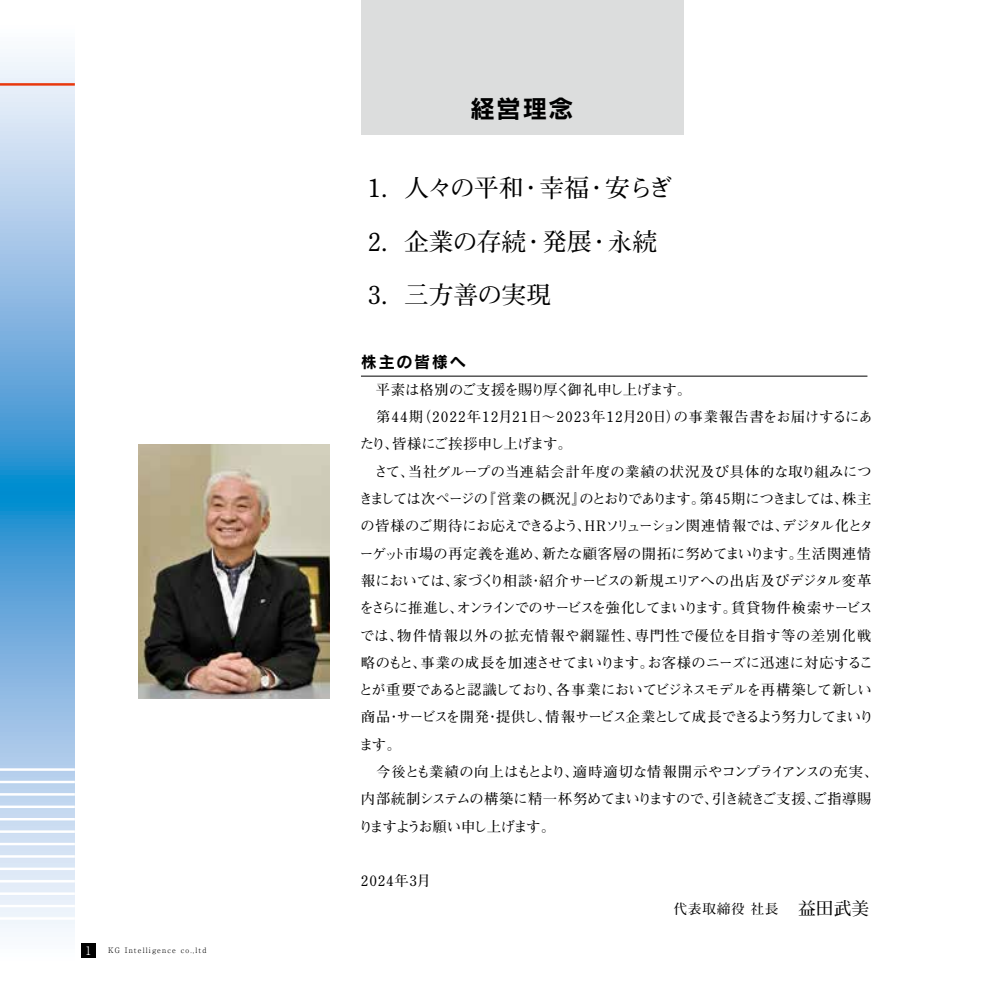
<style>
.page{position:relative;width:993px;height:993px;background:#fff}
.page>*{position:absolute;margin:0;border:0;box-sizing:border-box;transform-origin:0 0}
.t1{font:24.85px "Rodin Pro B";color:#000}
.t2{font:700 24.68px "Futo Min A101 Pro";letter-spacing:-.05em;color:#000}
.t3{font:700 24.68px "Futo Min A101 Pro";color:#000}
.t4{font:700 24.68px "Futo Min A101 Pro";letter-spacing:-.02em;color:#000}
.t5{font:16.1px "Rodin Pro B";letter-spacing:.1em;color:#000}
.t6{font:700 14.17px/27.3px "Futo Min A101 Pro";letter-spacing:-.015em;color:#000}
.t7{font:700 14.17px "Futo Min A101 Pro";letter-spacing:.05em;color:#000}
.t8{font:700 13.65px "Futo Min A101 Pro";letter-spacing:.05em;color:#000}
.t9{font:300 11.72px "Ryumin Pro";color:#fff}
.t10{font:300 7.52px "Ryumin Pro";letter-spacing:.155em;color:#000}
.s1{font-size:17.85px}
</style>
<div class="page">
<svg style="left:0;top:53px;width:75px;height:879px"></svg>
<hr style="left:0;top:83px;width:75px;height:3px;background:#e8380d">
<hr style="left:0;top:768px;width:75px;height:2px;background:#fff">
<hr style="left:0;top:780px;width:75px;height:3px;background:#fff">
<hr style="left:0;top:792px;width:75px;height:3px;background:#fff">
<hr style="left:0;top:805px;width:75px;height:2px;background:#fff">
<hr style="left:0;top:817px;width:75px;height:3px;background:#fff">
<hr style="left:0;top:830px;width:75px;height:2px;background:#fff">
<hr style="left:0;top:842px;width:75px;height:3px;background:#fff">
<hr style="left:0;top:854px;width:75px;height:3px;background:#fff">
<hr style="left:0;top:867px;width:75px;height:2px;background:#fff">
<hr style="left:0;top:879px;width:75px;height:3px;background:#fff">
<hr style="left:0;top:892px;width:75px;height:2px;background:#fff">
<hr style="left:0;top:904px;width:75px;height:3px;background:#fff">
<hr style="left:0;top:916px;width:75px;height:3px;background:#fff">
<div style="left:361px;top:0;width:322px;height:134px;background:#dcdddd"></div>
<div style="left:81px;top:942px;width:15px;height:15px;background:#000"></div>
<hr style="left:361px;top:376px;width:506px;height:1px;background:#000">
<img style="left:138px;top:444px;width:191px;height:254px">
<p class="t9" style="left:86px;top:940px;width:7px">1</p>
<p class="t10" style="left:108px;top:943px;width:100px">KG Intelligence co.,ltd</p>
<h1 class="t1" style="left:470px;top:92px;width:104px">経営理念</h1>
<h2 class="t2" style="left:368px;top:169px;width:306px">1. 人々の平和・幸福・安らぎ</h2>
<h2 class="t3" style="left:368px;top:222px;width:291px">2. 企業の存続・発展・永続</h2>
<h2 class="t4" style="left:368px;top:275px;width:184px">3. 三方善の実現</h2>
<p class="t5" style="left:361px;top:350px;width:106px">株主の皆様へ</p>
<p class="t6" style="left:358px;top:374px;width:521px">　平素は格別のご支援を賜り厚く御礼申し上げます。<br>　第44期（2022年12月21日～2023年12月20日）の事業報告書をお届けするにあたり、皆様にご挨拶申し上げます。<br>　さて、当社グループの当連結会計年度の業績の状況及び具体的な取り組みにつきましては次ページの『営業の概況』のとおりであります。第45期につきましては、株主の皆様のご期待にお応えできるよう、ＨＲソリューション関連情報では、デジタル化とターゲット市場の再定義を進め、新たな顧客層の開拓に努めてまいります。生活関連情報においては、家づくり相談・紹介サービスの新規エリアへの出店及びデジタル変革をさらに推進し、オンラインでのサービスを強化してまいります。賃貸物件検索サービスでは、物件情報以外の拡充情報や網羅性、専門性で優位を目指す等の差別化戦略のもと、事業の成長を加速させてまいります。お客様のニーズに迅速に対応することが重要であると認識しており、各事業においてビジネスモデルを再構築して新しい商品・サービスを開発・提供し、情報サービス企業として成長できるよう努力してまいります。<br>　今後とも業績の向上はもとより、適時適切な情報開示やコンプライアンスの充実、内部統制システムの構築に精一杯努めてまいりますので、引き続きご支援、ご指導賜りますようお願い申し上げます。</p>
<p class="t7" style="left:361px;top:869px;width:71px">2024年3月</p>
<p class="t8" style="left:673px;top:897px;width:197px">代表取締役 社長 <span class="s1">益田武美</span></p>
</div>
